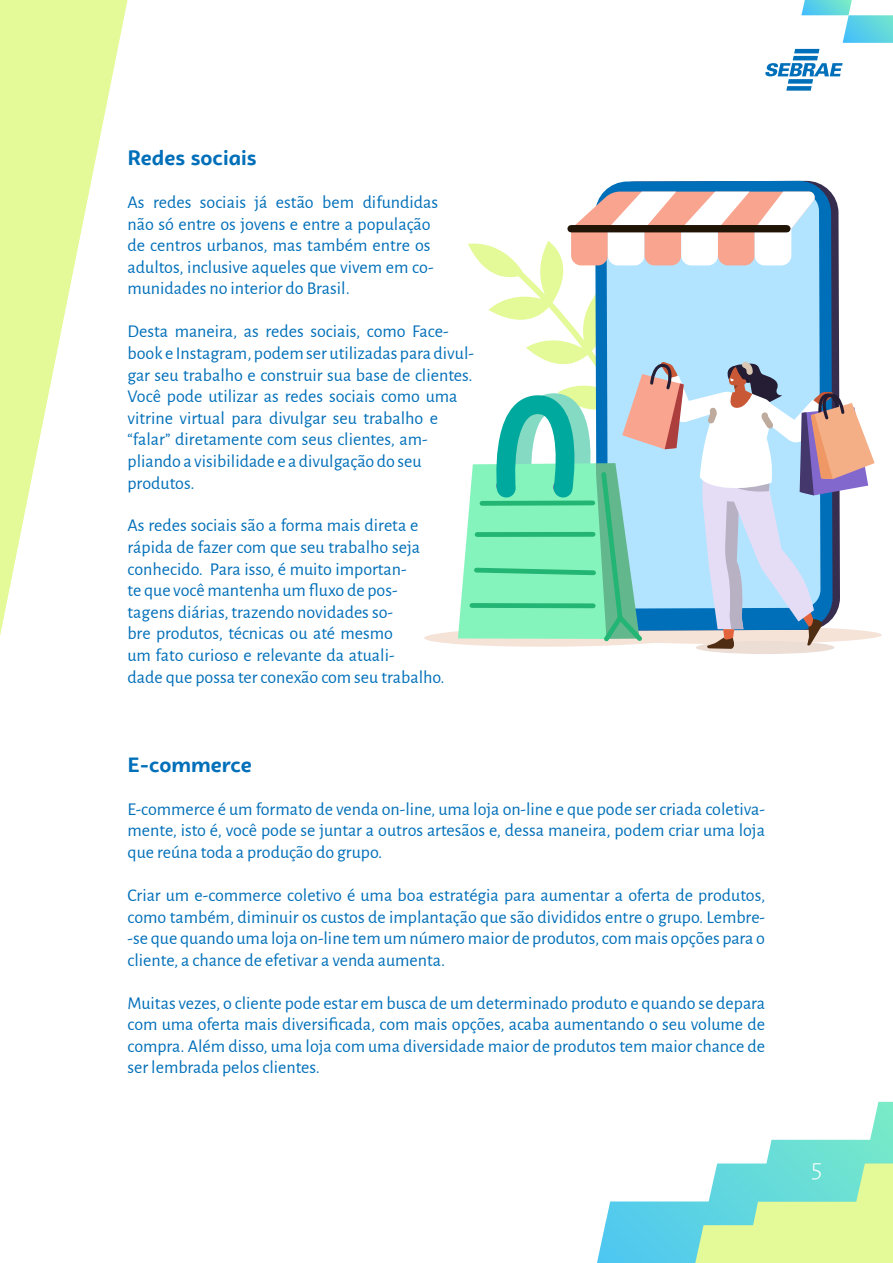
<style>
.page{position:relative;width:893px;height:1263px;background:#fff}
.page>*{position:absolute;margin:0;border:0;box-sizing:border-box;transform-origin:0 0}
.t1{font:300 27px "Alegreya Sans";color:#fff}
.t2{font:700 21px "Campuni";color:#006fb9}
.t3{font:18px/21.6px "Alegreya Sans";color:#006fb9}
</style>
<div class="page">
<svg style="left:0;top:0;width:128px;height:636px;fill:#e4f998"></svg>
<svg style="left:597px;top:1102px;width:296px;height:161px"></svg>
<svg style="left:765px;top:49px;width:78px;height:42px"></svg>
<svg style="left:801px;top:0;width:92px;height:43px"></svg>
<svg style="left:468px;top:241px;width:127px;height:118px"></svg>
<svg style="left:595px;top:181px;width:238px;height:178px;background:#1874b4"></svg>
<div style="left:606px;top:193px;width:214px;height:166px;background:#b3e4ff"></div>
<div style="left:696px;top:641px;width:139px;height:13px;background:#ecded5;border-radius:50%"></div>
<svg style="left:571px;top:192px;width:245px;height:73px"></svg>
<div style="left:571px;top:225px;width:216px;height:7px;background:#1f1406"></div>
<svg style="left:424px;top:359px;width:451px;height:290px"></svg>
<p class="t2" style="left:128px;top:145px;width:131px">Redes sociais</p>
<p class="t3" style="left:128px;top:191px;width:312px">As redes sociais já estão bem difundidas não só entre os jovens e entre a população de centros urbanos, mas também entre os adultos, inclusive aqueles que vivem em co&shy;munidades no interior do Brasil.</p>
<p class="t3" style="left:128px;top:320px;width:348px">Desta maneira, as redes sociais, como Face&shy;book e Instagram, podem ser utilizadas para divul&shy;gar seu trabalho e construir sua base de clientes.<br>Você pode utilizar as redes sociais como uma vitrine virtual para divulgar seu trabalho e “falar” diretamente com seus clientes, am&shy;pliando a visibilidade e a divulgação do seu produtos.</p>
<p class="t3" style="left:128px;top:514px;width:318px">As redes sociais são a forma mais direta e rápida de fazer com que seu trabalho seja conhecido. Para isso, é muito importan-<br>te que você mantenha um fluxo de pos&shy;tagens diárias, trazendo novidades so-<br>bre produtos, técnicas ou até mesmo<br>um fato curioso e relevante da atuali-<br>dade que possa ter conexão com seu trabalho.</p>
<p class="t2" style="left:128px;top:751px;width:126px">E-commerce</p>
<p class="t3" style="left:128px;top:797px;width:639px;text-align:justify">E-commerce é um formato de venda on-line, uma loja on-line e que pode ser criada coletiva&shy;mente, isto é, você pode se juntar a outros artesãos e, dessa maneira, podem criar uma loja que reúna toda a produção do grupo.</p>
<p class="t3" style="left:128px;top:883px;width:639px;text-align:justify">Criar um e-commerce coletivo é uma boa estratégia para aumentar a oferta de produtos, como também, diminuir os custos de implantação que são divididos entre o grupo. Lembre--se que quando uma loja on-line tem um número maior de produtos, com mais opções para o cliente, a chance de efetivar a venda aumenta.</p>
<p class="t3" style="left:128px;top:991px;width:639px;text-align:justify">Muitas vezes, o cliente pode estar em busca de um determinado produto e quando se depara com uma oferta mais diversificada, com mais opções, acaba aumentando o seu volume de compra. Além disso, uma loja com uma diversidade maior de produtos tem maior chance de ser lembrada pelos clientes.</p>
<h1 class="t1" style="left:811px;top:1150px;width:13px">5</h1>
</div>
